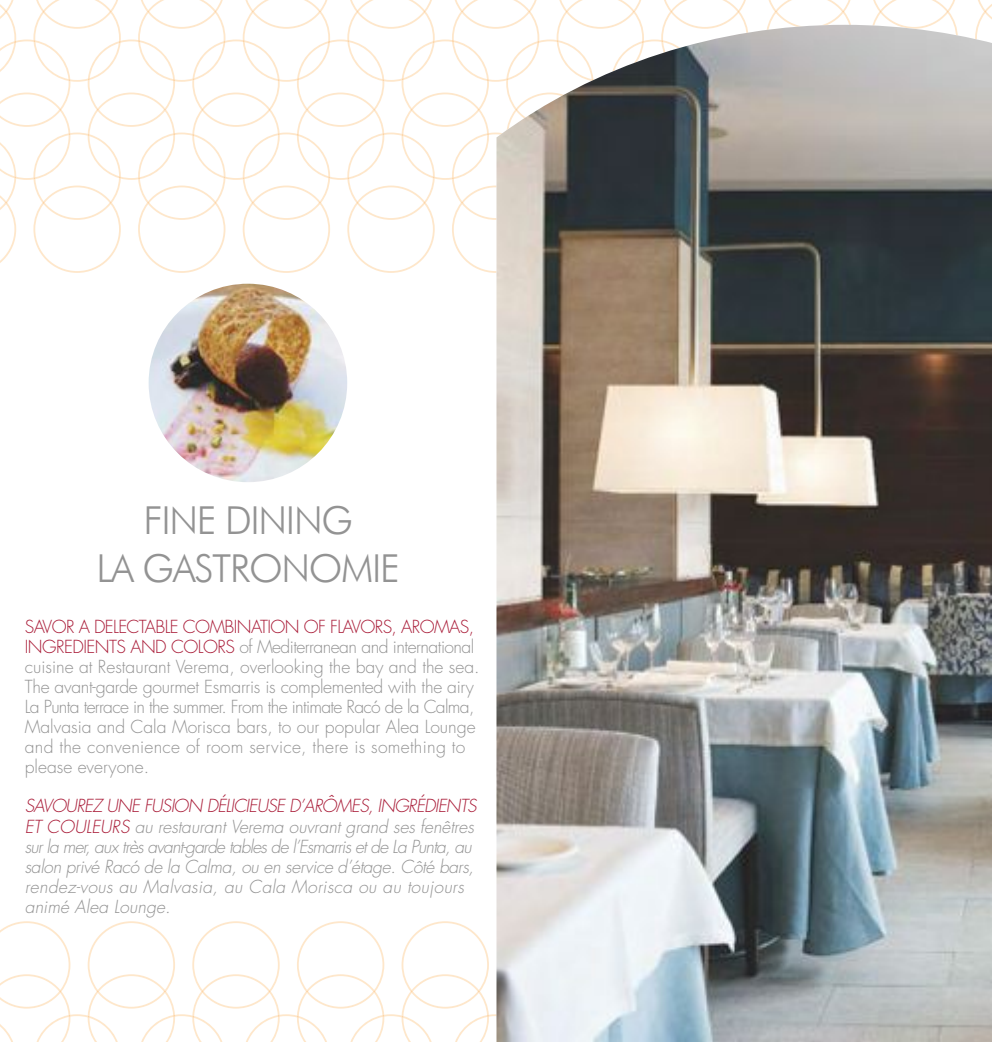
<style>
.page{position:relative;width:993px;height:1042px;background:#fff}
.page>*{position:absolute;margin:0;border:0;box-sizing:border-box;transform-origin:0 0}
.t1{font:300 38.5px/47.2px "Futura BT";letter-spacing:-.035em;color:#939393;text-align:center}
.t2{font:300 17.5px/20.1px "Futura";letter-spacing:-.015em;color:#939393}
.t3{font:italic 300 17.5px/20.1px "Futura";letter-spacing:-.02em;color:#939393}
.s1{color:#a91b37}
</style>
<div class="page">
<svg style="left:0;top:0;width:992px;height:273px"></svg>
<svg style="left:0;top:921px;width:992px;height:121px"></svg>
<img style="left:496px;top:25px;width:494px;height:1017px">
<img style="left:148px;top:284px;width:199px;height:198px;border-radius:50%">
<h1 class="t1" style="left:97px;top:497px;width:304px">FINE DINING<br>LA GASTRONOMIE</h1>
<p class="t2" style="left:25px;top:616px;width:456px"><span class="s1">SAVOR A DELECTABLE COMBINATION OF FLAVORS, AROMAS, INGREDIENTS AND COLORS</span> of Mediterranean and international cuisine at Restaurant Verema, overlooking the bay and the sea.<br>The avant-garde gourmet Esmarris is complemented with the airy La Punta terrace in the summer. From the intimate Racó de la Calma, Malvasia and Cala Morisca bars, to our popular Alea Lounge and the convenience of room service, there is something to please everyone.</p>
<p class="t3" style="left:25px;top:796px;width:453px"><span class="s1">SAVOUREZ UNE FUSION DÉLICIEUSE D’ARÔMES, INGRÉDIENTS ET COULEURS</span> au restaurant Verema ouvrant grand ses fenêtres sur la mer, aux très avant-garde tables de l’Esmarris et de La Punta, au salon privé Racó de la Calma, ou en service d’étage. Côté bars, rendez-vous au Malvasia, au Cala Morisca ou au toujours animé Alea Lounge.</p>
</div>
